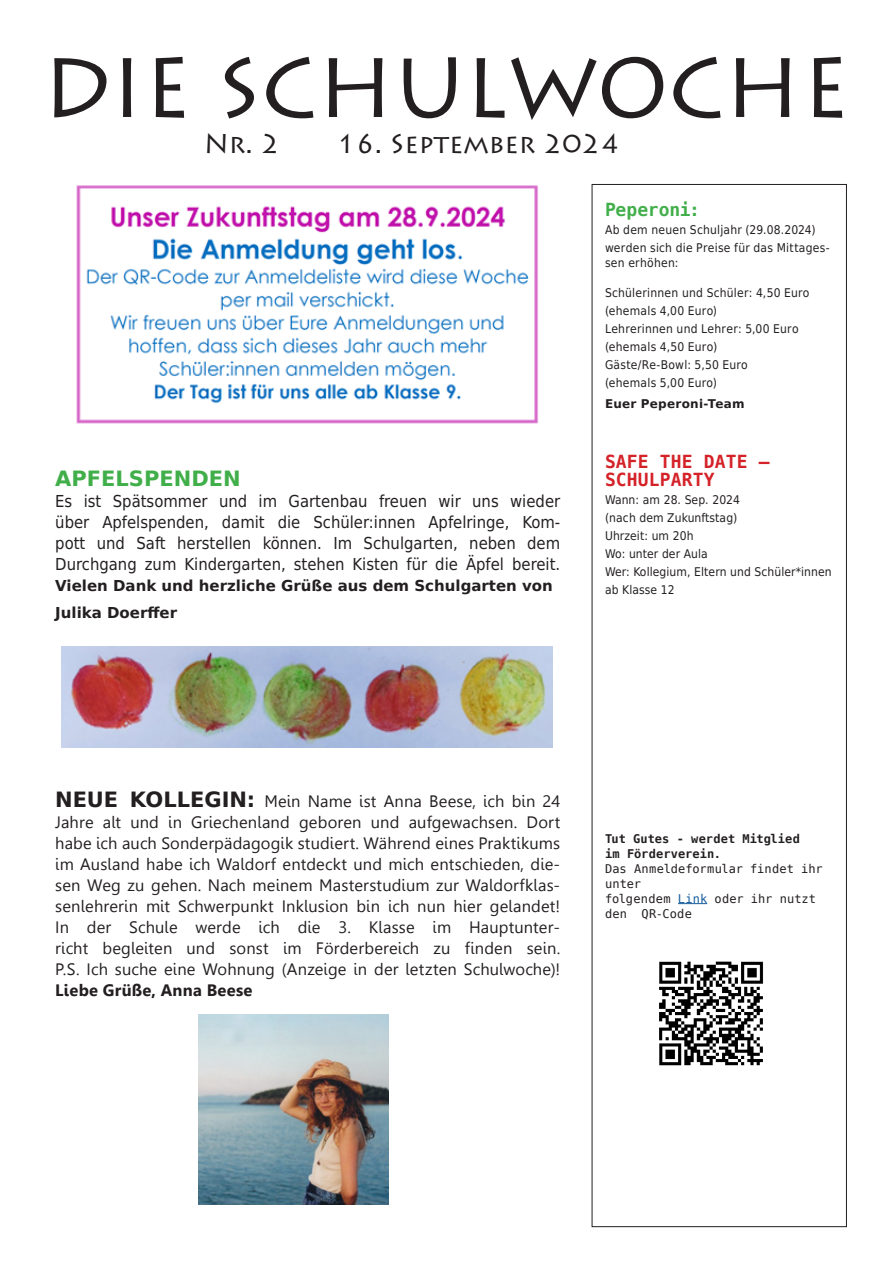
<style>
.page{position:relative;width:893px;height:1263px;background:#fff}
.page>*{position:absolute;margin:0;border:0;box-sizing:border-box;transform-origin:0 0}
.t1{font:84px "Lithos Pro";color:#231f20}
.t2{font:27px "Lithos Pro";color:#231f20}
.t3{font:700 21px "DejaVu Sans";color:#40ae49}
.t4{font:700 18px/18px "DejaVu Sans Mono";letter-spacing:.01em;color:#d52229}
.t5{font:700 18px "DejaVu Sans Mono";letter-spacing:-.005em;color:#40ae49}
.t6{font:16.5px/21px "Leelawadee";letter-spacing:.01em;color:#231f20;text-align:justify}
.t7{font:16.5px/21px "DejaVu Sans Condensed";color:#231f20;text-align:justify}
.t8{font:700 16.5px "Leelawadee";letter-spacing:.015em;color:#231f20}
.t9{font:700 15px/27px "DejaVu Sans";color:#231f20}
.t10{font:12px/18px "DejaVu Sans Condensed";letter-spacing:.015em;color:#231f20}
.t11{font:12px/15px "DejaVu Sans Mono";letter-spacing:.005em;color:#231f20}
.t12{font:700 12px "DejaVu Sans Mono";letter-spacing:.005em;color:#231f20}
.t13{font:700 12px "DejaVu Sans";letter-spacing:.02em;color:#231f20}
.s1{font-family:"DejaVu Sans";font-weight:700;font-size:21px}
.s2{color:#175d9e}
</style>
<div class="page">
<img style="left:76px;top:185px;width:463px;height:239px">
<svg style="left:678px;top:903px;width:29px;height:1px"></svg>
<img style="left:659px;top:961px;width:105px;height:105px">
<img style="left:61px;top:647px;width:491px;height:101px">
<img style="left:198px;top:1014px;width:191px;height:191px">
<p class="t1" style="left:42px;top:40px;width:809px">DIE SCHULWOCHE</p>
<p class="t2" style="left:204px;top:128px;width:77px">Nr. 2</p>
<p class="t2" style="left:337px;top:128px;width:285px">16. September 2024</p>
<p class="t3" style="left:55px;top:461px;width:187px">APFELSPENDEN</p>
<p class="t7" style="left:55px;top:490px;width:506px">Es ist Spätsommer und im Gartenbau freuen wir uns wieder über Apfelspenden, damit die Schüler:innen Apfelringe, Kom&shy;pott und Saft herstellen können. Im Schulgarten, neben dem Durchgang zum Kindergarten, stehen Kisten für die Äpfel bereit.</p>
<p class="t9" style="left:55px;top:572px;width:499px">Vielen Dank und herzliche Grüße aus dem Schulgarten von<br>Julika Doerffer</p>
<p class="t5" style="left:605px;top:197px;width:97px">Peperoni:</p>
<p class="t10" style="left:605px;top:220px;width:226px">Ab dem neuen Schuljahr (29.08.2024) werden sich die Preise für das Mittages-</p>
<p class="t10" style="left:605px;top:253px;width:75px">sen erhöhen:</p>
<p class="t10" style="left:605px;top:283px;width:206px">Schülerinnen und Schüler: 4,50 Euro</p>
<p class="t10" style="left:605px;top:301px;width:114px">(ehemals 4,00 Euro)</p>
<p class="t10" style="left:605px;top:319px;width:195px">Lehrerinnen und Lehrer: 5,00 Euro</p>
<p class="t10" style="left:605px;top:337px;width:114px">(ehemals 4,50 Euro)</p>
<p class="t10" style="left:605px;top:355px;width:144px">Gäste/Re-Bowl: 5,50 Euro</p>
<p class="t10" style="left:605px;top:373px;width:114px">(ehemals 5,00 Euro)</p>
<p class="t13" style="left:605px;top:394px;width:141px">Euer Peperoni-Team</p>
<p class="t4" style="left:605px;top:453px;width:166px">SAFE THE DATE –<br>SCHULPARTY</p>
<p class="t10" style="left:605px;top:490px;width:137px">Wann: am 28. Sep. 2024</p>
<p class="t10" style="left:605px;top:508px;width:134px">(nach dem Zukunftstag)</p>
<p class="t10" style="left:605px;top:526px;width:90px">Uhrzeit: um 20h</p>
<p class="t10" style="left:605px;top:544px;width:104px">Wo: unter der Aula</p>
<p class="t10" style="left:605px;top:562px;width:228px">Wer: Kollegium, Eltern und Schüler*innen ab Klasse 12</p>
<p class="t6" style="left:55px;top:791px;width:506px"><span class="s1">NEUE KOLLEGIN:</span> Mein Name ist Anna Beese, ich bin 24<br>Jahre alt und in Griechenland geboren und aufgewachsen. Dort habe ich auch Sonderpädagogik studiert. Während eines Praktikums im Ausland habe ich Waldorf entdeckt und mich entschieden, die&shy;sen Weg zu gehen. Nach meinem Masterstudium zur Waldorfklas&shy;senlehrerin mit Schwerpunkt Inklusion bin ich nun hier gelandet!</p>
<p class="t6" style="left:55px;top:917px;width:506px">In der Schule werde ich die 3. Klasse im Hauptunter&shy;richt begleiten und sonst im Förderbereich zu finden sein.</p>
<p class="t6" style="left:55px;top:959px;width:506px">P.S. Ich suche eine Wohnung (Anzeige in der letzten Schulwoche)!</p>
<p class="t8" style="left:55px;top:981px;width:199px">Liebe Grüße, Anna Beese</p>
<p class="t12" style="left:605px;top:830px;width:196px">Tut Gutes - werdet Mitglied</p>
<p class="t12" style="left:605px;top:845px;width:117px">im Förderverein.</p>
<p class="t11" style="left:605px;top:861px;width:219px">Das Anmeldeformular findet ihr unter</p>
<p class="t11" style="left:605px;top:891px;width:213px">folgendem <span class="s2">Link</span> oder ihr nutzt den QR-Code</p>
</div>
